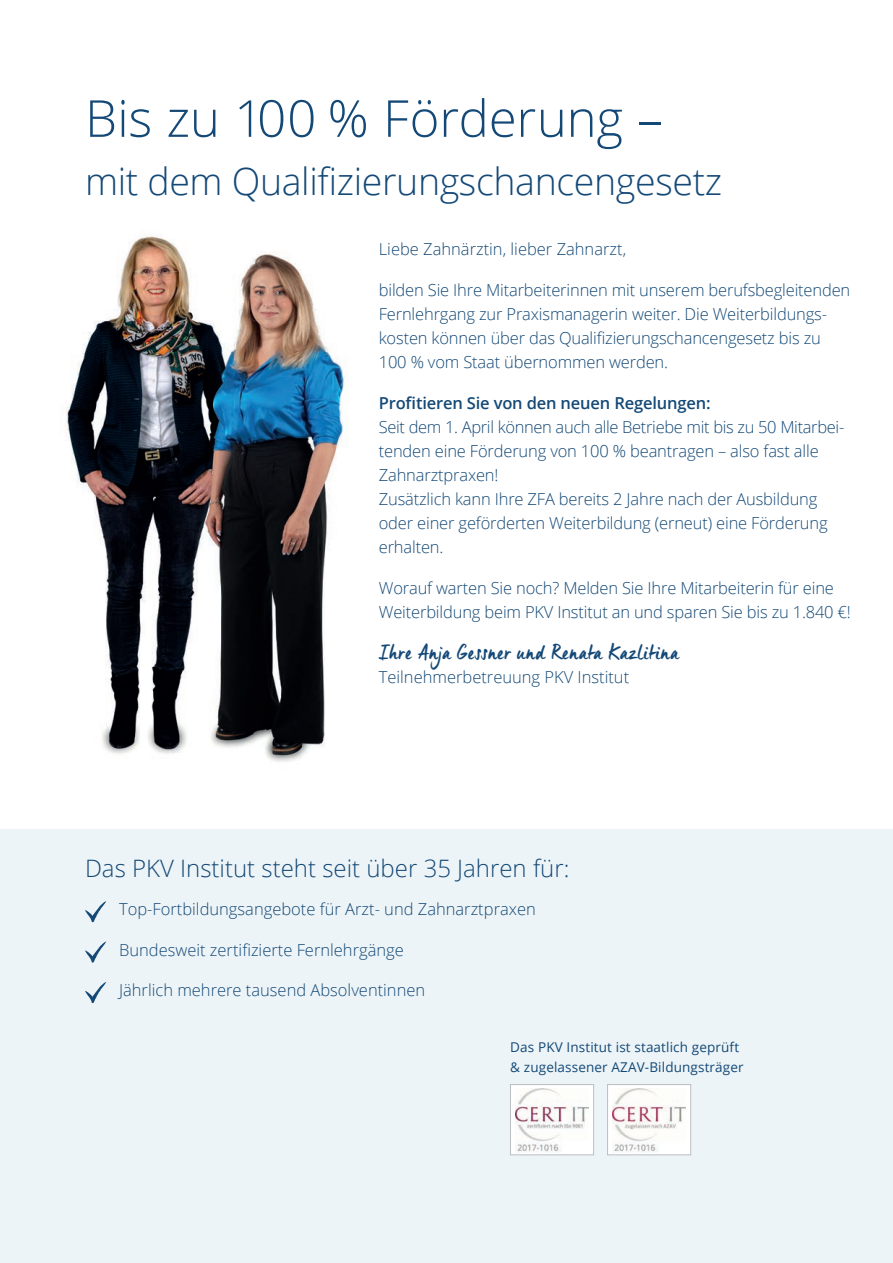
<style>
.page{position:relative;width:893px;height:1263px;background:#fff}
.page>*{position:absolute;margin:0;border:0;box-sizing:border-box;transform-origin:0 0}
._002a_seitenhead-scriptpart{font:300 51px "Open Sans";letter-spacing:-.005em;color:#144977}
._002_seitenhead_open-part{font:300 37.5px "Open Sans";letter-spacing:-.01em;color:#144977}
._001_fliesstext{font:300 24px "Open Sans";color:#144977}
._001_fliesstext-2{font:21px "Manus Smooth";letter-spacing:.035em;color:#144977}
._001_fliesstext-3{font:300 16.5px/24px "Open Sans";letter-spacing:-.01em;color:#144977}
._001a_fliesstext_grösser_S2{font:300 16.5px "Open Sans";color:#144977}
._003_intextheadline_Kopie{font:13.5px/20.2px "Open Sans";letter-spacing:.01em;color:#144977}
.s1{font-weight:600}
</style>
<div class="page">
<img style="left:65px;top:236px;width:283px;height:526px">
<svg style="left:85px;top:901px;width:21px;height:23px"></svg>
<svg style="left:85px;top:941px;width:21px;height:23px"></svg>
<svg style="left:85px;top:982px;width:21px;height:23px"></svg>
<img style="left:613px;top:1089px;width:72px;height:64px">
<div style="left:607px;top:1084px;width:84px;height:71px;border:1px solid #bcbdc0"></div>
<img style="left:516px;top:1089px;width:72px;height:64px">
<div style="left:510px;top:1084px;width:84px;height:71px;border:1px solid #bcbdc0"></div>
<p class="_002a_seitenhead-scriptpart" style="left:85px;top:83px;width:579px">Bis zu 100 % Förderung –</p>
<p class="_002_seitenhead_open-part" style="left:85px;top:155px;width:639px">mit dem Qualifizierungschancengesetz</p>
<p class="_001_fliesstext-3" style="left:379px;top:237px;width:249px">Liebe Zahnärztin, lieber Zahnarzt,</p>
<p class="_001_fliesstext-3" style="left:379px;top:278px;width:473px">bilden Sie Ihre Mitarbeiterinnen mit unserem berufsbegleitenden Fernlehrgang zur Praxismanagerin weiter. Die Weiterbildungs&shy;kosten können über das Qualifizierungschancengesetz bis zu 100 % vom Staat übernommen werden.</p>
<p class="_001_fliesstext-3" style="left:379px;top:391px;width:467px"><span class="s1">Profitieren Sie von den neuen Regelungen:<br></span>Seit dem 1. April können auch alle Betriebe mit bis zu 50 Mitarbei&shy;tenden eine Förderung von 100 % beantragen – also fast alle Zahnarztpraxen!<br>Zusätzlich kann Ihre ZFA bereits 2 Jahre nach der Ausbildung oder einer geförderten Weiterbildung (erneut) eine Förderung erhalten.</p>
<p class="_001_fliesstext-3" style="left:379px;top:576px;width:474px">Worauf warten Sie noch? Melden Sie Ihre Mitarbeiterin für eine<br>Weiterbildung beim PKV Institut an und sparen Sie bis zu 1.840 €!</p>
<p class="_001_fliesstext-2" style="left:379px;top:639px;width:301px">Ihre Anja Gessner und Renata Kazlitina</p>
<p class="_001_fliesstext-3" style="left:379px;top:665px;width:252px">Teilnehmerbetreuung PKV Institut</p>
<p class="_001_fliesstext" style="left:85px;top:852px;width:486px">Das PKV Institut steht seit über 35 Jahren für:</p>
<p class="_001a_fliesstext_grösser_S2" style="left:119px;top:898px;width:418px">Top-Fortbildungsangebote für Arzt- und Zahnarztpraxen</p>
<p class="_001a_fliesstext_grösser_S2" style="left:119px;top:938px;width:286px">Bundesweit zertifizierte Fernlehrgänge</p>
<p class="_001a_fliesstext_grösser_S2" style="left:119px;top:979px;width:308px">Jährlich mehrere tausend Absolventinnen</p>
<p class="_003_intextheadline_Kopie" style="left:510px;top:1037px;width:235px">Das PKV Institut ist staatlich geprüft &amp; zugelassener AZAV-Bildungsträger</p>
</div>
